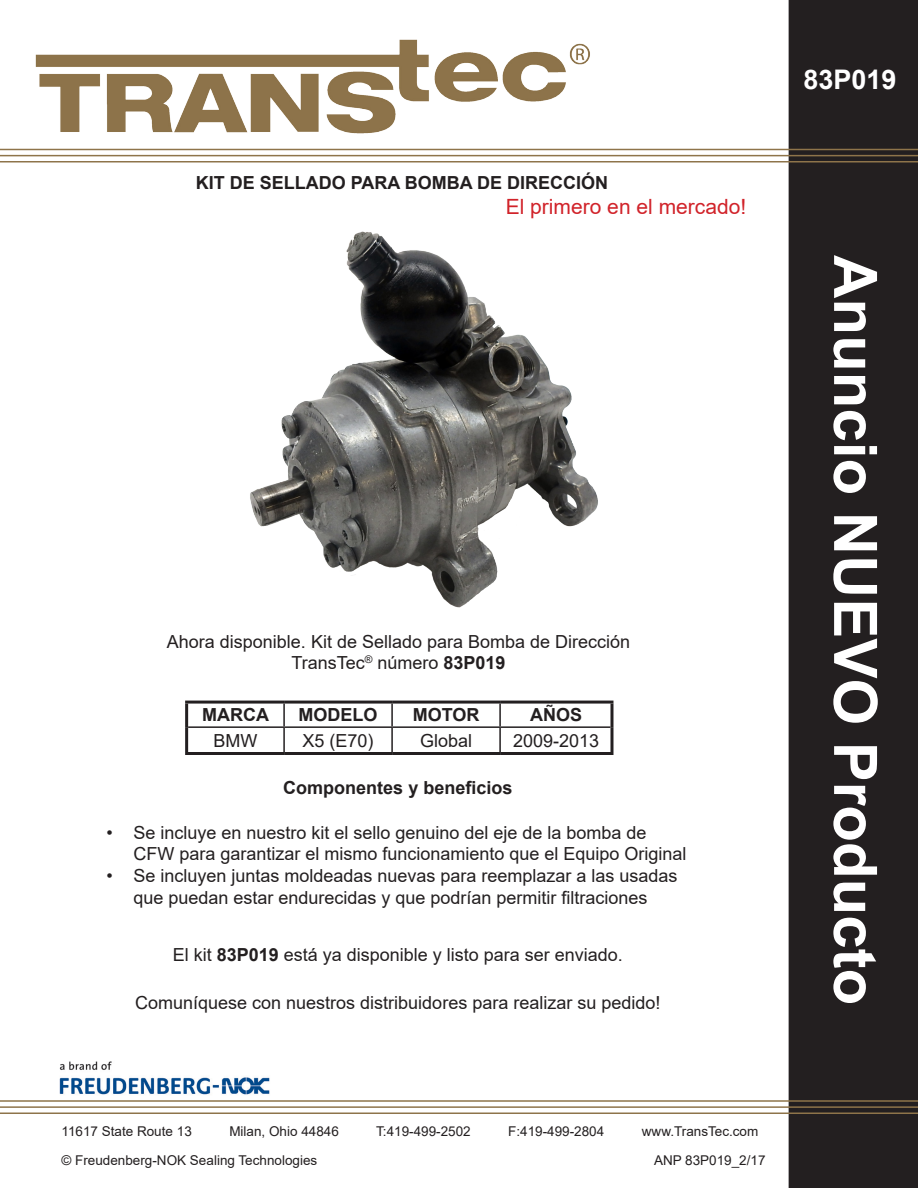
<style>
.page{position:relative;width:918px;height:1188px;background:#fff}
.page>*{position:absolute;margin:0;border:0;box-sizing:border-box;transform-origin:0 0}
.t1{font:700 60px "Arial";color:#fff}
.t2{font:700 27px "Arial";color:#fff}
.t3{font:21px "Arial";color:#d1232a}
.t4{font:18px/21.6px "Arial";color:#231f20}
.t5{font:700 18px "Arial";color:#231f20}
.t6{font:13.5px "Arial";color:#231f20}
.s1{font-weight:700}
</style>
<div class="page">
<img style="left:35px;top:39px;width:555px;height:95px">
<img style="left:59px;top:1061px;width:211px;height:34px">
<div style="left:789px;top:1px;width:128px;height:1186px;background:#231f20"></div>
<div style="left:789px;top:0;width:129px;height:1188px;border:2px solid #231f20"></div>
<hr style="left:0;top:149px;width:918px;height:1px;background:#8e744a">
<hr style="left:0;top:155px;width:918px;height:1px;background:#8e744a">
<hr style="left:0;top:161px;width:918px;height:2px;background:#8e744a">
<hr style="left:0;top:1100px;width:918px;height:2px;background:#8e744a">
<hr style="left:0;top:1106px;width:918px;height:2px;background:#8e744a">
<hr style="left:0;top:1113px;width:918px;height:1px;background:#8e744a">
<hr style="left:283px;top:704px;width:2px;height:22px;background:#231f20">
<hr style="left:391px;top:704px;width:2px;height:22px;background:#231f20">
<hr style="left:499px;top:704px;width:2px;height:22px;background:#231f20">
<hr style="left:188px;top:726px;width:96px;height:2px;background:#231f20">
<hr style="left:284px;top:726px;width:108px;height:2px;background:#231f20">
<hr style="left:283px;top:728px;width:2px;height:24px;background:#231f20">
<hr style="left:392px;top:726px;width:108px;height:2px;background:#231f20">
<hr style="left:391px;top:728px;width:2px;height:24px;background:#231f20">
<hr style="left:500px;top:726px;width:110px;height:2px;background:#231f20">
<hr style="left:499px;top:728px;width:2px;height:24px;background:#231f20">
<hr style="left:185px;top:701px;width:99px;height:3px;background:#231f20">
<hr style="left:185px;top:704px;width:3px;height:23px;background:#231f20">
<hr style="left:284px;top:701px;width:108px;height:3px;background:#231f20">
<hr style="left:392px;top:701px;width:108px;height:3px;background:#231f20">
<hr style="left:500px;top:701px;width:113px;height:3px;background:#231f20">
<hr style="left:610px;top:704px;width:3px;height:23px;background:#231f20">
<hr style="left:185px;top:727px;width:3px;height:25px;background:#231f20">
<hr style="left:610px;top:727px;width:3px;height:25px;background:#231f20">
<hr style="left:185px;top:752px;width:99px;height:3px;background:#231f20">
<hr style="left:284px;top:752px;width:108px;height:3px;background:#231f20">
<hr style="left:392px;top:752px;width:108px;height:3px;background:#231f20">
<hr style="left:500px;top:752px;width:113px;height:3px;background:#231f20">
<img style="left:250px;top:231px;width:348px;height:377px">
<p class="t5" style="left:196px;top:170px;width:414px">KIT DE SELLADO PARA BOMBA DE DIRECCIÓN</p>
<p class="t3" style="left:506px;top:192px;width:242px">El primero en el mercado!</p>
<p class="t4" style="left:167px;top:631px;width:465px">Ahora disponible. Kit de Sellado para Bomba de Dirección</p>
<p class="t4" style="left:291px;top:652px;width:216px">TransTec<sup>®</sup> número <span class="s1">83P019</span></p>
<p class="t5" style="left:202px;top:702px;width:68px">MARCA</p>
<p class="t5" style="left:299px;top:702px;width:81px">MODELO</p>
<p class="t5" style="left:413px;top:702px;width:68px">MOTOR</p>
<p class="t5" style="left:530px;top:702px;width:54px">AÑOS</p>
<p class="t4" style="left:213px;top:730px;width:45px">BMW</p>
<p class="t4" style="left:303px;top:730px;width:73px">X5 (E70)</p>
<p class="t4" style="left:420px;top:730px;width:54px">Global</p>
<p class="t4" style="left:513px;top:730px;width:88px">2009-2013</p>
<p class="t5" style="left:283px;top:775px;width:231px">Componentes y beneficios</p>
<p class="t4" style="left:133px;top:821px;width:555px;text-indent:-27px">• Se incluye en nuestro kit el sello genuino del eje de la bomba de<br>CFW para garantizar el mismo funcionamiento que el Equipo Original</p>
<p class="t4" style="left:106px;top:865px;width:573px;text-align:center">• Se incluyen juntas moldeadas nuevas para reemplazar a las usadas que puedan estar endurecidas y que podrían permitir filtraciones</p>
<p class="t4" style="left:173px;top:944px;width:452px">El kit <span class="s1">83P019</span> está ya disponible y listo para ser enviado.</p>
<p class="t4" style="left:135px;top:991px;width:527px">Comuníquese con nuestros distribuidores para realizar su pedido!</p>
<p class="t2" style="left:803px;top:61px;width:95px">83P019</p>
<p class="t1" style="left:897px;top:255px;width:752px;rotate:90deg">Anuncio NUEVO Producto</p>
<p class="t6" style="left:62px;top:1122px;width:132px">11617 State Route 13</p>
<p class="t6" style="left:229px;top:1122px;width:111px">Milan, Ohio 44846</p>
<p class="t6" style="left:376px;top:1122px;width:96px">T:419-499-2502</p>
<p class="t6" style="left:508px;top:1122px;width:98px">F:419-499-2804</p>
<p class="t6" style="left:642px;top:1122px;width:118px">www.TransTec.com</p>
<p class="t6" style="left:654px;top:1151px;width:113px">ANP 83P019_2/17</p>
<p class="t6" style="left:62px;top:1151px;width:257px">© Freudenberg-NOK Sealing Technologies</p>
</div>
